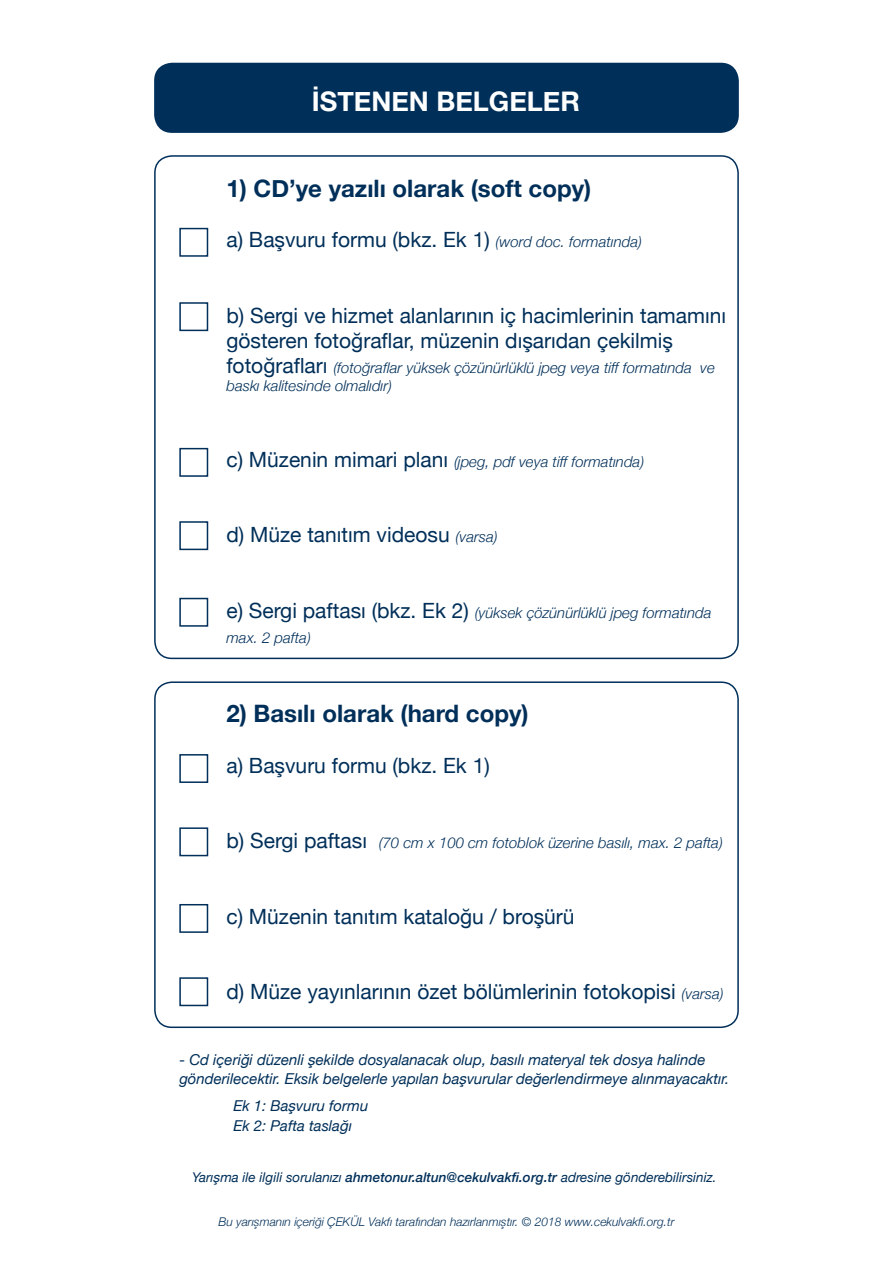
<style>
.page{position:relative;width:893px;height:1263px;background:#fff}
.page>*{position:absolute;margin:0;border:0;box-sizing:border-box;transform-origin:0 0}
.t1{font:700 27px "Helvetica Neue";color:#fff}
.t2{font:700 24px "Helvetica Neue";color:#002f59}
.t3{font:21px/25.2px "Helvetica Neue";color:#002f59}
.t4{font:italic 300 15px/18px "Helvetica Neue";color:#002f59}
.t5{font:italic 15px/19.5px "Helvetica Neue";color:#002f59}
.t6{font:italic 13.5px "Helvetica Neue";color:#002f59}
.t7{font:italic 300 12px "Helvetica Neue";color:#002f59}
.s1{font-weight:300;font-style:italic;font-size:15px}
.s2{font-weight:400;font-style:normal;font-size:21px}
.s3{font-weight:500}
</style>
<div class="page">
<div style="left:179px;top:228px;width:29px;height:29px;background:#fff;border:2px solid #002f59"></div>
<div style="left:179px;top:302px;width:29px;height:29px;background:#fff;border:2px solid #002f59"></div>
<div style="left:179px;top:448px;width:29px;height:29px;background:#fff;border:2px solid #002f59"></div>
<div style="left:179px;top:521px;width:29px;height:29px;background:#fff;border:2px solid #002f59"></div>
<div style="left:179px;top:598px;width:29px;height:29px;background:#fff;border:2px solid #002f59"></div>
<div style="left:179px;top:754px;width:29px;height:29px;background:#fff;border:2px solid #002f59"></div>
<div style="left:179px;top:827px;width:29px;height:29px;background:#fff;border:2px solid #002f59"></div>
<div style="left:179px;top:904px;width:29px;height:29px;background:#fff;border:2px solid #002f59"></div>
<div style="left:179px;top:977px;width:29px;height:29px;background:#fff;border:2px solid #002f59"></div>
<div style="left:154px;top:155px;width:585px;height:504px;border:2px solid #002f59;border-radius:17px"></div>
<div style="left:154px;top:681px;width:585px;height:347px;border:2px solid #002f59;border-radius:17px"></div>
<div style="left:154px;top:63px;width:585px;height:70px;background:#002f59;border-radius:18px"></div>
<p class="t1" style="left:312px;top:80px;width:270px">İSTENEN BELGELER</p>
<p class="t2" style="left:226px;top:169px;width:366px">1) CD’ye yazılı olarak (soft copy)</p>
<p class="t3" style="left:226px;top:228px;width:417px">a) Başvuru formu (bkz. Ek 1) <span class="s1">(word doc. formatında)</span></p>
<p class="t3" style="left:226px;top:304px;width:501px">b) Sergi ve hizmet alanlarının iç hacimlerinin tamamını gösteren fotoğraflar, müzenin dışarıdan çekilmiş</p>
<p class="t4" style="left:226px;top:358px;width:490px"><span class="s2">fotoğrafları</span> (fotoğraflar yüksek çözünürlüklü jpeg veya tiff formatında ve baskı kalitesinde olmalıdır)</p>
<p class="t4" style="left:226px;top:451px;width:419px"><span class="s2">c) Müzenin mimari planı</span> (jpeg, pdf veya tiff formatında)</p>
<p class="t3" style="left:226px;top:523px;width:273px">d) Müze tanıtım videosu <span class="s1">(varsa)</span></p>
<p class="t4" style="left:226px;top:599px;width:486px;line-height:25.2px"><span class="s2">e) Sergi paftası (bkz. Ek 2)</span> (yüksek çözünürlüklü jpeg formatında max. 2 pafta)</p>
<p class="t2" style="left:226px;top:695px;width:304px">2) Basılı olarak (hard copy)</p>
<p class="t3" style="left:226px;top:754px;width:265px">a) Başvuru formu (bkz. Ek 1)</p>
<p class="t4" style="left:226px;top:833px;width:498px"><span class="s2">b) Sergi paftası</span> (70 cm x 100 cm fotoblok üzerine basılı, max. 2 pafta)</p>
<p class="t3" style="left:226px;top:905px;width:350px">c) Müzenin tanıtım kataloğu / broşürü</p>
<p class="t3" style="left:226px;top:980px;width:499px">d) Müze yayınlarının özet bölümlerinin fotokopisi <span class="s1">(varsa)</span></p>
<p class="t5" style="left:179px;top:1050px;width:551px">- Cd içeriği düzenli şekilde dosyalanacak olup, basılı materyal tek dosya halinde gönderilecektir. Eksik belgelerle yapılan başvurular değerlendirmeye alınmayacaktır.</p>
<p class="t5" style="left:233px;top:1097px;width:137px">Ek 1: Başvuru formu</p>
<p class="t5" style="left:233px;top:1116px;width:120px">Ek 2: Pafta taslağı</p>
<p class="t6" style="left:192px;top:1167px;width:526px">Yarışma ile ilgili sorulanızı <span class="s3">ahmetonur.altun@cekulvakfi.org.tr</span> adresine gönderebilirsiniz.</p>
<p class="t7" style="left:218px;top:1212px;width:458px">Bu yarışmanın içeriği ÇEKÜL Vakfı tarafından hazırlanmıştır. © 2018 www.cekulvakfi.org.tr</p>
</div>
